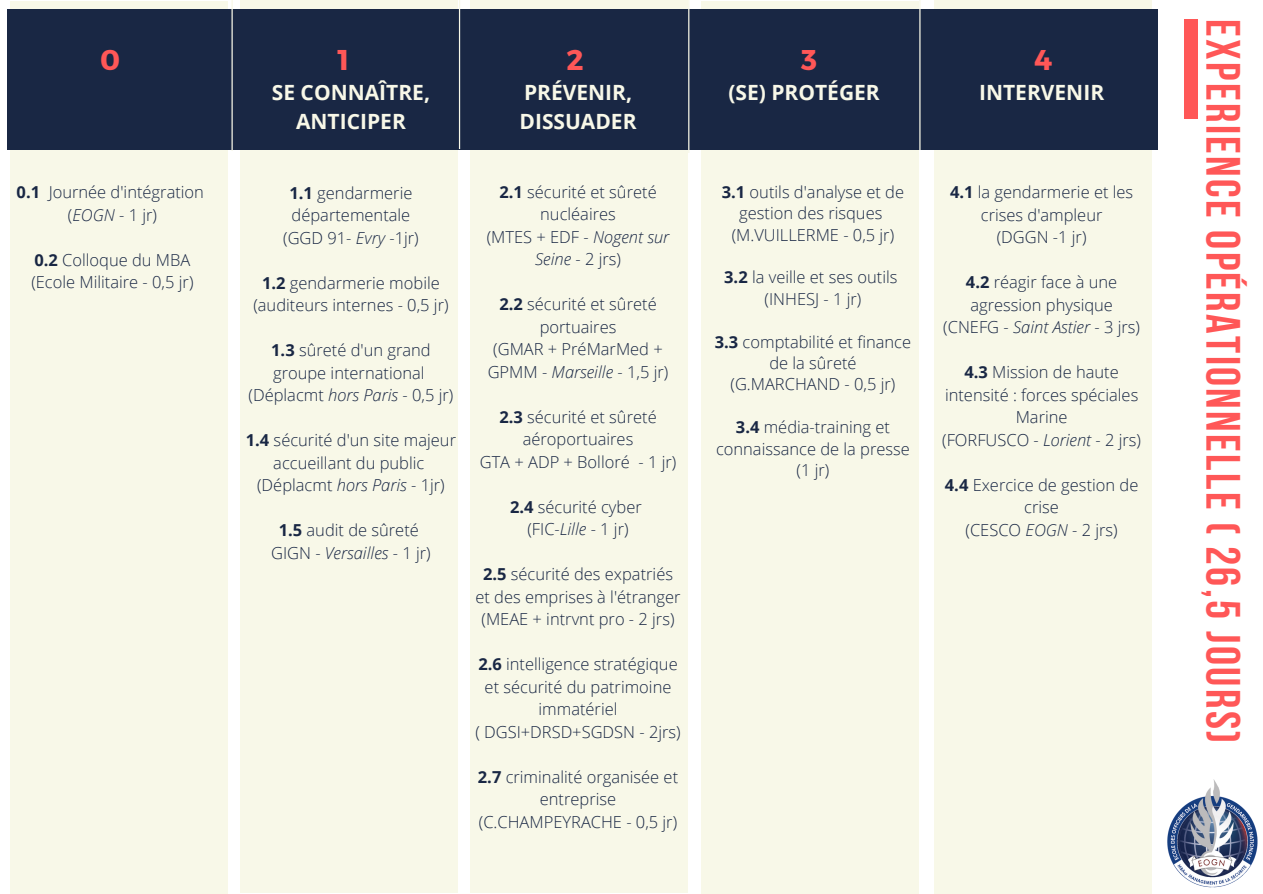
<style>
.page{position:relative;width:1263px;height:894px;background:#fff}
.page>*{position:absolute;margin:0;border:0;box-sizing:border-box;transform-origin:0 0}
.t1{font:700 48px "Bebas Neue";letter-spacing:.05em;color:#ff5757}
.t2{font:700 28.5px "Montserrat";color:#ff5757}
.t3{font:700 21px/29.2px "Open Sans";color:#f8f8e8;text-align:center}
.t4{font:300 16.5px/22.5px "Open Sans";color:#192744;text-align:center}
.s1{font-weight:700}
.s2{font-style:italic}
</style>
<div class="page">
<div style="left:11px;top:1px;width:217px;height:892px;background:#f8f8e8"></div>
<div style="left:241px;top:1px;width:217px;height:892px;background:#f8f8e8"></div>
<div style="left:470px;top:0;width:217px;height:892px;background:#f8f8e8"></div>
<div style="left:701px;top:1px;width:217px;height:892px;background:#f8f8e8"></div>
<div style="left:935px;top:0;width:217px;height:893px;background:#f8f8e8"></div>
<div style="left:7px;top:9px;width:1151px;height:141px;background:#192744"></div>
<div style="left:1184px;top:19px;width:14px;height:99px;background:#ff5757"></div>
<svg style="left:231px;top:0;width:2px;height:150px"></svg>
<svg style="left:455px;top:0;width:6px;height:148px"></svg>
<svg style="left:687px;top:0;width:3px;height:152px"></svg>
<svg style="left:918px;top:0;width:3px;height:149px"></svg>
<img style="left:1167px;top:779px;width:91px;height:109px">
<p class="t2" style="left:100px;top:41px;width:22px">0</p>
<p class="t2" style="left:338px;top:41px;width:13px">1</p>
<p class="t2" style="left:567px;top:41px;width:19px">2</p>
<p class="t2" style="left:801px;top:41px;width:17px">3</p>
<p class="t2" style="left:1034px;top:41px;width:20px">4</p>
<p class="t3" style="left:524px;top:77px;width:110px">PRÉVENIR,</p>
<p class="t3" style="left:728px;top:77px;width:153px">(SE) PROTÉGER</p>
<p class="t3" style="left:519px;top:106px;width:119px">DISSUADER</p>
<p class="t3" style="left:272px;top:77px;width:160px">SE CONNAÎTRE,<br>ANTICIPER</p>
<p class="t3" style="left:979px;top:77px;width:127px">INTERVENIR</p>
<p class="t4" style="left:17px;top:180px;width:189px"><span class="s1">0.1</span> Journée d'intégration</p>
<p class="t4" style="left:68px;top:203px;width:91px">(<span class="s2">EOGN</span> - 1 jr)</p>
<p class="t4" style="left:34px;top:248px;width:157px"><span class="s1">0.2</span> Colloque du MBA</p>
<p class="t4" style="left:31px;top:270px;width:164px">(Ecole Militaire - 0,5 jr)</p>
<p class="t4" style="left:290px;top:181px;width:124px;text-align:left"><span class="s1">1.1</span> gendarmerie départementale</p>
<p class="t4" style="left:283px;top:226px;width:137px">(GGD 91- <span class="s2">Evry</span> -1jr)</p>
<p class="t4" style="left:262px;top:271px;width:179px"><span class="s1">1.2</span> gendarmerie mobile</p>
<p class="t4" style="left:253px;top:293px;width:197px">(auditeurs internes - 0,5 jr)</p>
<p class="t4" style="left:271px;top:338px;width:161px;text-align:left"><span class="s1">1.3</span> sûreté d'un grand groupe international</p>
<p class="t4" style="left:249px;top:383px;width:206px">(Déplacmt <span class="s2">hors Paris</span> - 0,5 jr)</p>
<p class="t4" style="left:246px;top:428px;width:212px"><span class="s1">1.4</span> sécurité d'un site majeur accueillant du public</p>
<p class="t4" style="left:257px;top:473px;width:189px">(Déplacmt <span class="s2">hors Paris</span> - 1jr)</p>
<p class="t4" style="left:279px;top:518px;width:142px"><span class="s1">1.5</span> audit de sûreté</p>
<p class="t4" style="left:271px;top:541px;width:161px">GIGN - <span class="s2">Versailles</span> - 1 jr)</p>
<p class="t4" style="left:499px;top:180px;width:159px"><span class="s1">2.1</span> sécurité et sûreté nucléaires</p>
<p class="t4" style="left:487px;top:225px;width:184px">(MTES + EDF - <span class="s2">Nogent sur<br>Seine</span> - 2 jrs)</p>
<p class="t4" style="left:499px;top:292px;width:159px"><span class="s1">2.2</span> sécurité et sûreté portuaires</p>
<p class="t4" style="left:488px;top:337px;width:182px">(GMAR + PréMarMed +<br>GPMM - <span class="s2">Marseille</span> - 1,5 jr)</p>
<p class="t4" style="left:499px;top:405px;width:159px"><span class="s1">2.3</span> sécurité et sûreté aéroportuaires</p>
<p class="t4" style="left:480px;top:450px;width:198px">GTA + ADP + Bolloré - 1 jr)</p>
<p class="t4" style="left:510px;top:495px;width:133px"><span class="s1">2.4</span> sécurité cyber</p>
<p class="t4" style="left:527px;top:517px;width:103px">(FIC-<span class="s2">Lille</span> - 1 jr)</p>
<p class="t4" style="left:475px;top:562px;width:207px"><span class="s1">2.5</span> sécurité des expatriés et des emprises à l'étranger</p>
<p class="t4" style="left:482px;top:607px;width:194px">(MEAE + intrvnt pro - 2 jrs)</p>
<p class="t4" style="left:478px;top:652px;width:201px"><span class="s1">2.6</span> intelligence stratégique et sécurité du patrimoine immatériel</p>
<p class="t4" style="left:475px;top:720px;width:207px">( DGSI+DRSD+SGDSN - 2jrs)</p>
<p class="t4" style="left:478px;top:765px;width:202px"><span class="s1">2.7</span> criminalité organisée et entreprise</p>
<p class="t4" style="left:479px;top:810px;width:200px">(C.CHAMPEYRACHE - 0,5 jr)</p>
<p class="t4" style="left:722px;top:181px;width:184px;line-height:21.3px"><span class="s1">3.1</span> outils d'analyse et de gestion des risques</p>
<p class="t4" style="left:732px;top:223px;width:164px">(M.VUILLERME - 0,5 jr)</p>
<p class="t4" style="left:724px;top:266px;width:175px"><span class="s1">3.2</span> la veille et ses outils</p>
<p class="t4" style="left:765px;top:287px;width:98px">(INHESJ - 1 jr)</p>
<p class="t4" style="left:715px;top:330px;width:198px;line-height:21.3px"><span class="s1">3.3</span> comptabilité et finance de la sûreté</p>
<p class="t4" style="left:730px;top:372px;width:166px">(G.MARCHAND - 0,5 jr)</p>
<p class="t4" style="left:716px;top:416px;width:195px;line-height:21.3px"><span class="s1">3.4</span> média-training et connaissance de la presse</p>
<p class="t4" style="left:797px;top:458px;width:34px">(1 jr)</p>
<p class="t4" style="left:950px;top:180px;width:185px"><span class="s1">4.1</span> la gendarmerie et les crises d'ampleur</p>
<p class="t4" style="left:997px;top:225px;width:91px">(DGGN -1 jr)</p>
<p class="t4" style="left:966px;top:270px;width:153px;text-align:left"><span class="s1">4.2</span> réagir face à une agression physique</p>
<p class="t4" style="left:943px;top:315px;width:198px">(CNEFG - <span class="s2">Saint Astier</span> - 3 jrs)</p>
<p class="t4" style="left:945px;top:360px;width:195px"><span class="s1">4.3</span> Mission de haute intensité : forces spéciales<br>Marine</p>
<p class="t4" style="left:942px;top:428px;width:200px">(FORFUSCO - <span class="s2">Lorient</span> - 2 jrs)</p>
<p class="t4" style="left:945px;top:473px;width:195px"><span class="s1">4.4</span> Exercice de gestion de crise</p>
<p class="t4" style="left:965px;top:518px;width:154px">(CESCO <span class="s2">EOGN</span> - 2 jrs)</p>
<p class="t1" style="left:1242px;top:19px;width:725px;rotate:90deg">EXPERIENCE OPÉRATIONNELLE ( 26,5 jours)</p>
</div>
